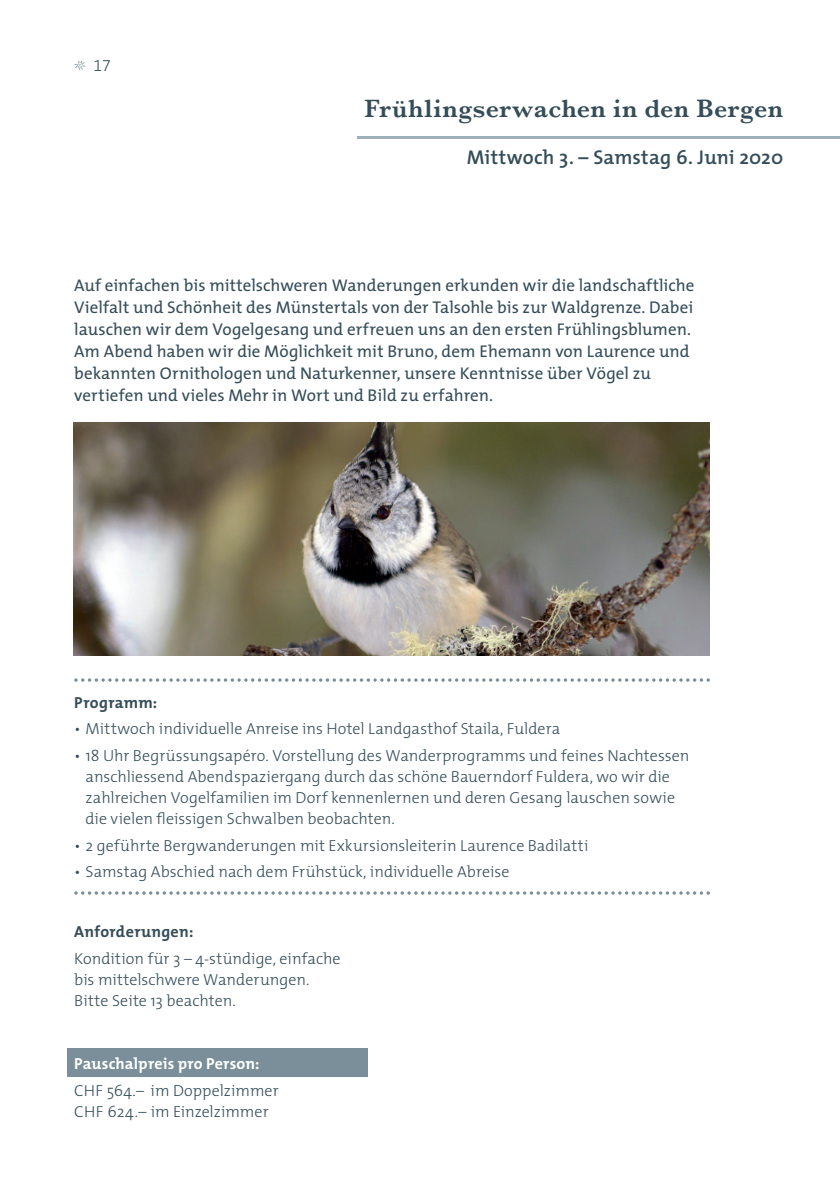
<style>
.page{position:relative;width:840px;height:1191px;background:#fff}
.page>*{position:absolute;margin:0;border:0;box-sizing:border-box;transform-origin:0 0}
.t1{font:600 26px "Baskerville";letter-spacing:.02em;color:#354d59}
.t2{font:600 20px "The Mix";letter-spacing:.005em;color:#354d59}
.t3{font:17px/22px "The Mix";letter-spacing:.005em;color:#354d59}
.t4{font:300 16px/21px "The Mix";letter-spacing:.005em;color:#354d59}
.t5{font:700 16px "The Mix";letter-spacing:.02em;color:#354d59}
.t6{font:700 16px "The Mix";letter-spacing:.01em;color:#fff}
.t7{font:16px "The Mix Light Expert";color:#354d59}
</style>
<div class="page">
<svg style="left:74px;top:60px;width:12px;height:10px"></svg>
<hr style="left:357px;top:136px;width:482px;height:2px;background:#9eb0ba">
<div style="left:67px;top:1048px;width:301px;height:28px;background:#7a8f9a"></div>
<img style="left:74px;top:422px;width:635px;height:233px">
<svg style="left:74px;top:678px;width:635px;height:4px"></svg>
<svg style="left:74px;top:891px;width:635px;height:3px"></svg>
<p class="t7" style="left:93px;top:53px;width:19px">17</p>
<h1 class="t1" style="left:364px;top:90px;width:420px">Frühlingserwachen in den Bergen</h1>
<p class="t2" style="left:466px;top:140px;width:318px">Mittwoch 3. – Samstag 6. Juni 2020</p>
<p class="t3" style="left:74px;top:274px;width:621px">Auf einfachen bis mittelschweren Wanderungen erkunden wir die landschaftliche Vielfalt und Schönheit des Münstertals von der Talsohle bis zur Waldgrenze. Dabei lauschen wir dem Vogelgesang und erfreuen uns an den ersten Frühlingsblumen.<br>Am Abend haben wir die Möglichkeit mit Bruno, dem Ehemann von Laurence und bekannten Ornithologen und Naturkenner, unsere Kenntnisse über Vögel zu vertiefen und vieles Mehr in Wort und Bild zu erfahren.</p>
<p class="t5" style="left:74px;top:689px;width:85px">Programm:</p>
<p class="t4" style="left:74px;top:718px;width:487px">• Mittwoch individuelle Anreise ins Hotel Landgasthof Staila, Fuldera</p>
<p class="t4" style="left:86px;top:744px;width:605px;text-indent:-11px">• 18 Uhr Begrüssungsapéro. Vorstellung des Wanderprogramms und feines Nachtessen anschliessend Abendspaziergang durch das schöne Bauerndorf Fuldera, wo wir die zahlreichen Vogelfamilien im Dorf kennenlernen und deren Gesang lauschen sowie die vielen fleissigen Schwalben beobachten.</p>
<p class="t4" style="left:74px;top:834px;width:515px">• 2 geführte Bergwanderungen mit Exkursionsleiterin Laurence Badilatti</p>
<p class="t4" style="left:74px;top:861px;width:436px">• Samstag Abschied nach dem Frühstück, individuelle Abreise</p>
<p class="t5" style="left:74px;top:918px;width:121px">Anforderungen:</p>
<p class="t4" style="left:74px;top:947px;width:268px">Kondition für 3 – 4-stündige, einfache bis mittelschwere Wanderungen.<br>Bitte Seite 13 beachten.</p>
<p class="t6" style="left:74px;top:1050px;width:187px">Pauschalpreis pro Person:</p>
<p class="t4" style="left:74px;top:1079px;width:206px">CHF 564.– im Doppelzimmer<br>CHF 624.– im Einzelzimmer</p>
</div>
